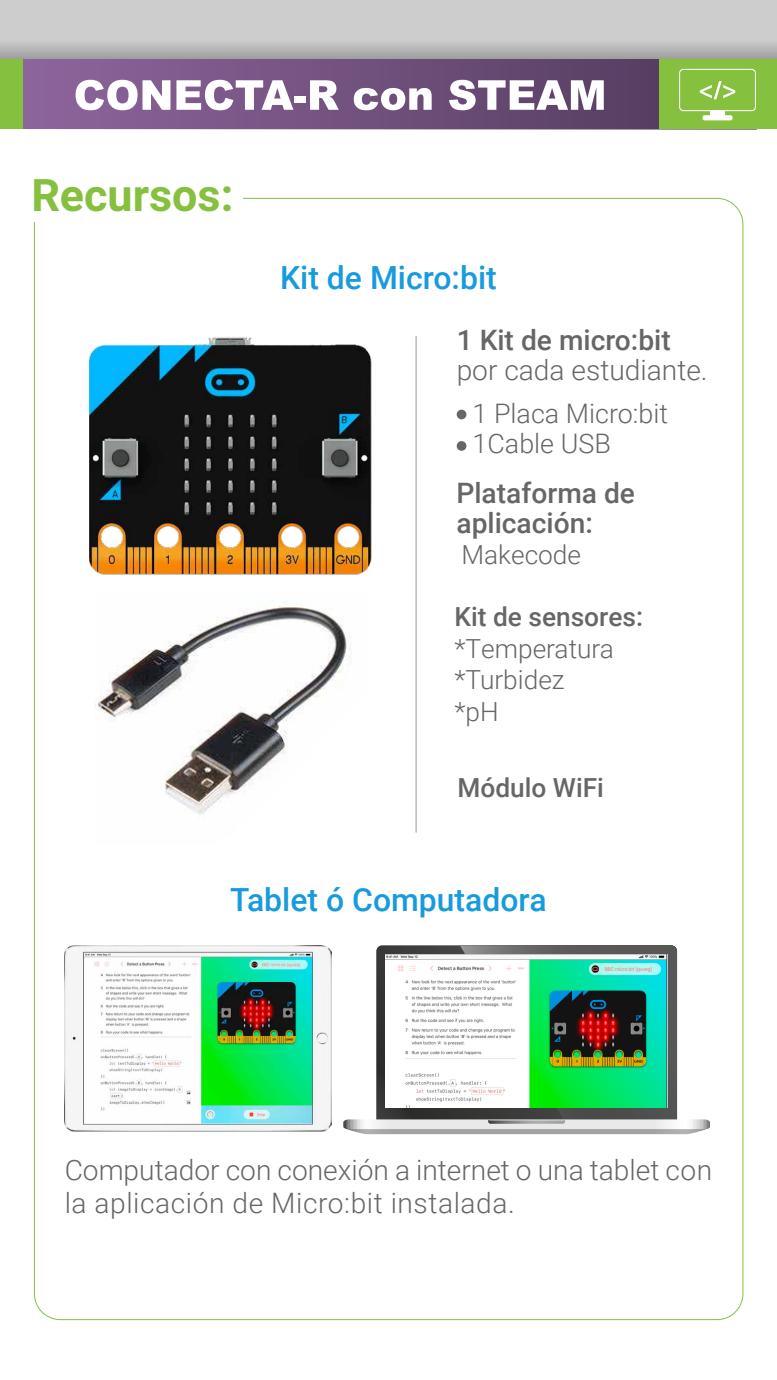
<style>
.page{position:relative;width:777px;height:1380px;background:#fff}
.page>*{position:absolute;margin:0;border:0;box-sizing:border-box;transform-origin:0 0}
.t1{font:700 44.88px "Roboto";color:#85c03f}
.t2{font:500 31.88px "Roboto";color:#179bde}
.t3{font:300 28.12px/33.8px "Roboto";color:#666}
.t4{font:500 28.12px/30px "Roboto";color:#666}
.t5{font:300 26.88px/30px "Roboto";color:#666}
.t6{font:300 26.25px/31.5px "Roboto";color:#666}
.t7{font:500 26.25px "Roboto";color:#666}
</style>
<div class="page">
<div style="left:0;top:0;width:776px;height:113px;background:#cdcdcd"></div>
<svg style="left:0;top:44px;width:776px;height:16px"></svg>
<svg style="left:22px;top:60px;width:636px;height:69px"></svg>
<div style="left:658px;top:60px;width:118px;height:69px;background:#85c03f"></div>
<svg style="left:76px;top:80px;width:94px;height:30px"></svg>
<svg style="left:176px;top:80px;width:117px;height:30px"></svg>
<div style="left:294px;top:96px;width:12px;height:6px;background:#fff"></div>
<svg style="left:310px;top:80px;width:28px;height:30px"></svg>
<svg style="left:353px;top:88px;width:78px;height:22px"></svg>
<svg style="left:449px;top:80px;width:154px;height:30px"></svg>
<div style="left:0;top:60px;width:22px;height:69px;background:#85c03f"></div>
<div style="left:710px;top:111px;width:14px;height:5px;background:#fff"></div>
<div style="left:702px;top:115px;width:30px;height:5px;background:#fff;border-radius:2px"></div>
<svg style="left:679px;top:69px;width:76px;height:42px"></svg>
<img style="left:90px;top:337px;width:282px;height:237px">
<img style="left:95px;top:601px;width:256px;height:214px">
<hr style="left:415px;top:336px;width:1px;height:496px;background:#969696">
<div style="left:456px;top:410px;width:10px;height:9px;background:#666;border-radius:50%"></div>
<div style="left:456px;top:441px;width:10px;height:10px;background:#666;border-radius:50%"></div>
<img style="left:65px;top:945px;width:267px;height:187px">
<svg style="left:343px;top:945px;width:366px;height:189px"></svg>
<img style="left:385px;top:955px;width:282px;height:152px">
<h1 class="t1" style="left:31px;top:164px;width:203px">Recursos:</h1>
<p class="t2" style="left:280px;top:255px;width:218px">Kit de Micro:bit</p>
<p class="t4" style="left:456px;top:324px;width:215px">1 Kit de micro:bit</p>
<p class="t3" style="left:456px;top:352px;width:252px">por cada estudiante.</p>
<p class="t5" style="left:472px;top:398px;width:197px">1 Placa Micro:bit<br>1Cable USB</p>
<p class="t4" style="left:456px;top:477px;width:180px">Plataforma de aplicación:</p>
<p class="t6" style="left:461px;top:538px;width:121px">Makecode</p>
<p class="t7" style="left:454px;top:599px;width:190px">Kit de sensores:</p>
<p class="t6" style="left:454px;top:632px;width:161px">*Temperatura *Turbidez *pH</p>
<p class="t7" style="left:457px;top:770px;width:148px">Módulo WiFi</p>
<p class="t2" style="left:230px;top:877px;width:318px">Tablet ó Computadora</p>
<p class="t3" style="left:65px;top:1152px;width:648px">Computador con conexión a internet o una tablet con la aplicación de Micro:bit instalada.</p>
</div>
